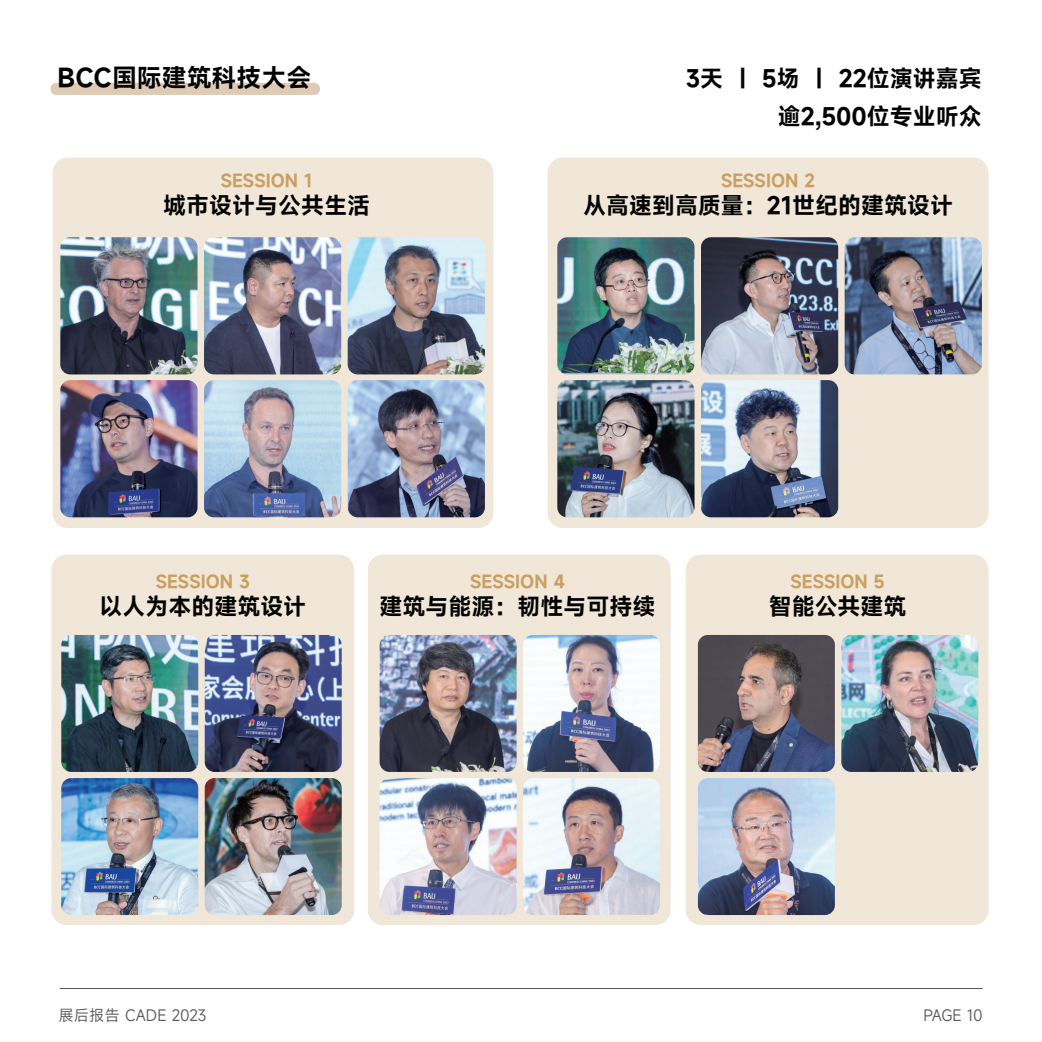
<style>
.page{position:relative;width:1042px;height:1042px;background:#fff}
.page>*{position:absolute;margin:0;border:0;box-sizing:border-box;transform-origin:0 0}
.t1{font:600 24.85px "Mi Sans";color:#030303}
.t2{font:600 22.93px/38.3px "Mi Sans";color:#030303;text-align:right}
.t3{font:600 17.15px "Mi Sans";color:#c9a063}
.t4{font:15.4px "Mi Sans";color:#595a5c}
</style>
<div class="page">
<div style="left:53px;top:158px;width:440px;height:370px;background:#f1e7d8;border-radius:15px"></div>
<div style="left:51px;top:555px;width:303px;height:370px;background:#f1e7d8;border-radius:15px"></div>
<div style="left:368px;top:555px;width:302px;height:370px;background:#f1e7d8;border-radius:15px"></div>
<div style="left:686px;top:555px;width:302px;height:370px;background:#f1e7d8;border-radius:15px"></div>
<div style="left:548px;top:158px;width:440px;height:370px;background:#f1e7d8;border-radius:15px"></div>
<img style="left:60px;top:237px;width:138px;height:137px">
<img style="left:204px;top:237px;width:137px;height:137px">
<img style="left:348px;top:237px;width:137px;height:137px">
<img style="left:557px;top:237px;width:137px;height:137px">
<img style="left:701px;top:237px;width:137px;height:137px">
<img style="left:557px;top:380px;width:137px;height:137px">
<img style="left:701px;top:380px;width:137px;height:137px">
<img style="left:844px;top:237px;width:138px;height:137px">
<img style="left:60px;top:380px;width:138px;height:137px">
<img style="left:204px;top:380px;width:137px;height:137px">
<img style="left:348px;top:380px;width:137px;height:137px">
<img style="left:61px;top:635px;width:137px;height:137px">
<img style="left:205px;top:635px;width:137px;height:137px">
<img style="left:380px;top:635px;width:136px;height:137px">
<img style="left:523px;top:635px;width:137px;height:137px">
<img style="left:698px;top:635px;width:137px;height:137px">
<img style="left:698px;top:778px;width:137px;height:137px">
<img style="left:841px;top:635px;width:137px;height:137px">
<img style="left:61px;top:778px;width:137px;height:137px">
<img style="left:205px;top:778px;width:137px;height:137px">
<img style="left:380px;top:778px;width:136px;height:137px">
<img style="left:523px;top:778px;width:137px;height:137px">
<div style="left:51px;top:83px;width:269px;height:12px;background:#dfcbb4;border-radius:6px"></div>
<hr style="left:60px;top:988px;width:922px;height:1px;background:#595a5c">
<p class="t1" style="left:58px;top:61px;width:255px">BCC国际建筑科技大会</p>
<p class="t3" style="left:221px;top:169px;width:93px">SESSION 1</p>
<p class="t2" style="left:163px;top:186px;width:208px">城市设计与公共生活</p>
<p class="t2" style="left:686px;top:59px;width:298px">3天 | 5场 | 22位演讲嘉宾逾2,500位专业听众</p>
<p class="t3" style="left:721px;top:169px;width:96px">SESSION 2</p>
<p class="t2" style="left:583px;top:186px;width:371px">从高速到高质量：21世纪的建筑设计</p>
<p class="t3" style="left:156px;top:570px;width:96px">SESSION 3</p>
<p class="t2" style="left:99px;top:587px;width:208px">以人为本的建筑设计</p>
<p class="t3" style="left:470px;top:570px;width:96px">SESSION 4</p>
<p class="t2" style="left:380px;top:587px;width:277px">建筑与能源：韧性与可持续</p>
<p class="t3" style="left:790px;top:570px;width:96px">SESSION 5</p>
<p class="t2" style="left:769px;top:587px;width:139px">智能公共建筑</p>
<p class="t4" style="left:58px;top:1005px;width:150px">展后报告 CADE 2023</p>
<p class="t4" style="left:923px;top:1005px;width:61px">PAGE 10</p>
</div>
